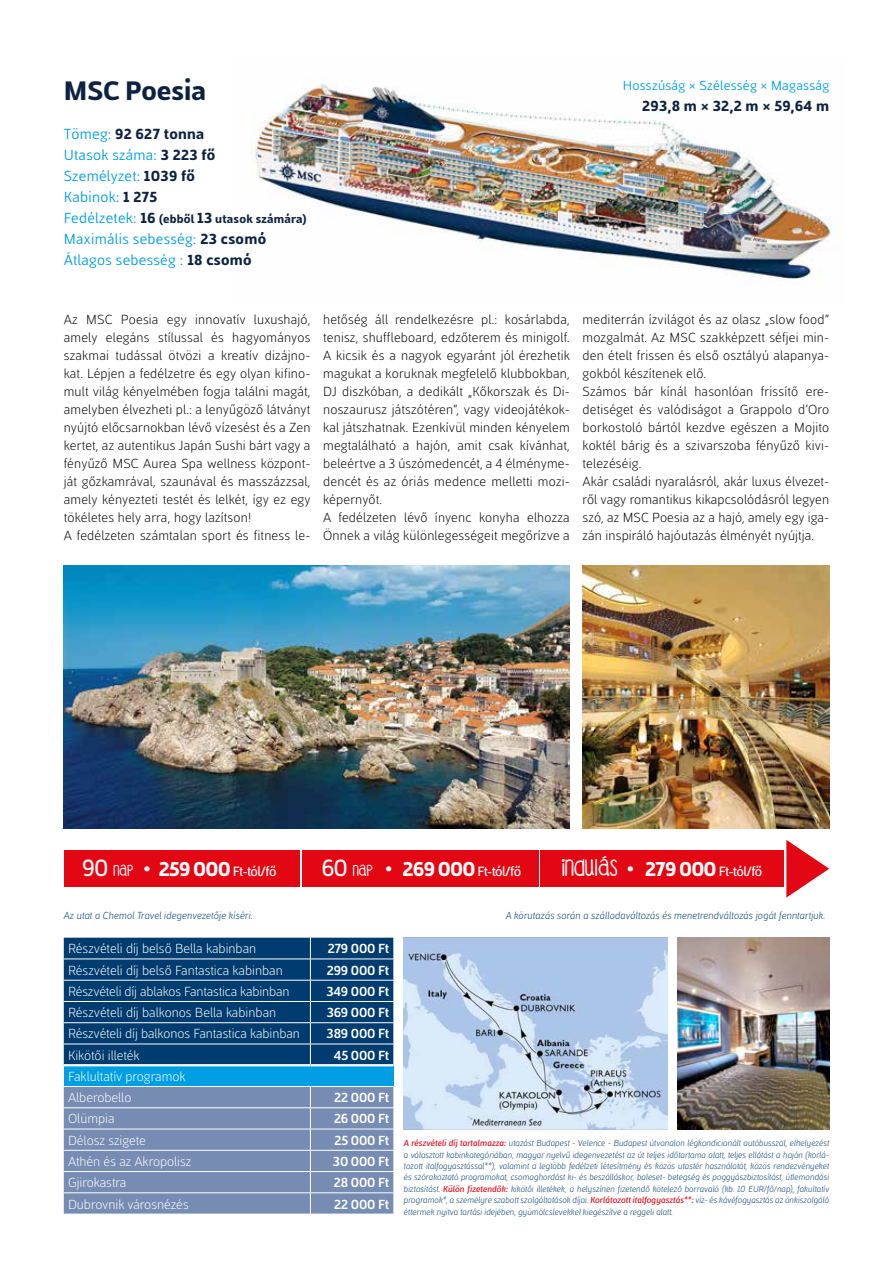
<style>
.page{position:relative;width:893px;height:1263px;background:#fff}
.page>*{position:absolute;margin:0;border:0;box-sizing:border-box;transform-origin:0 0}
.t1{font:900 27.3px "Mestre";color:#0d2240}
.t2{font:500 24px "Mestre";color:#fff}
.t3{font:15.45px "DJBCOFFEESHOPPEESPRESSO";letter-spacing:.02em;color:#fff}
.t4{font:15px/21px "Mestre";letter-spacing:.02em;color:#009fe3}
.t5{font:900 15px "Mestre";letter-spacing:.02em;color:#0d2240}
.t6{font:500 13.8px "Mestre";letter-spacing:-.045em;color:#fff}
.t7{font:300 13.5px/18px "Mestre";letter-spacing:.015em;color:#000}
.t8{font:300 13.5px/21.3px "Mestre";color:#fff}
.t9{font:700 13.5px "Mestre";letter-spacing:-.015em;color:#fff}
.t10{font:13.5px "Mestre";letter-spacing:.02em;color:#009fe3}
.t11{font:900 12px "Mestre";letter-spacing:.02em;color:#0d2240}
.t12{font:900 12px "Mestre";color:#fff}
.t13{font:italic 300 10.5px "Mestre";letter-spacing:.01em;color:#003c70}
.t14{font:10.35px "DJBCOFFEESHOPPEESPRESSO";color:#fff}
.t15{font:italic 300 9px/11.4px "Mestre";letter-spacing:.005em;color:#003c70;text-align:justify}
.s1{font-weight:900;color:#0d2240}
.s2{font-weight:400;font-size:15px;color:#009fe3}
.s3{font-size:15px}
.s4{font-family:"DJBCOFFEESHOPPEESPRESSO";font-weight:400;font-size:10.35px}
.s5{font-weight:900;font-size:20.55px}
.s6{font-weight:500;color:#e30613}
</style>
<div class="page">
<div style="left:64px;top:1065px;width:329px;height:21px;background:#009fe3"></div>
<svg style="left:64px;top:938px;width:329px;height:126px;background:#0a4476"></svg>
<svg style="left:64px;top:1087px;width:329px;height:127px;background:#7d91b6"></svg>
<hr style="left:64px;top:1064px;width:246px;height:2px;background:#fff">
<hr style="left:310px;top:1064px;width:83px;height:2px;background:#fff">
<svg style="left:786px;top:840px;width:43px;height:57px"></svg>
<div style="left:64px;top:850px;width:235px;height:37px;background:#e30613"></div>
<div style="left:302px;top:850px;width:236px;height:37px;background:#e30613"></div>
<div style="left:541px;top:850px;width:243px;height:37px;background:#e30613"></div>
<img style="left:404px;top:938px;width:264px;height:192px">
<img style="left:677px;top:938px;width:153px;height:192px">
<img style="left:64px;top:566px;width:506px;height:262px">
<img style="left:583px;top:566px;width:246px;height:262px">
<img style="left:250px;top:81px;width:589px;height:200px">
<h1 class="t1" style="left:64px;top:69px;width:144px">MSC Poesia</h1>
<p class="t4" style="left:64px;top:122px;width:153px">Tömeg: <span class="s1">92 627 tonna<br></span>Utasok száma: <span class="s1">3 223 fő<br></span>Személyzet: <span class="s1">1039 fő<br></span>Kabinok: <span class="s1">1 275</span></p>
<p class="t11" style="left:64px;top:209px;width:244px"><span class="s2">Fedélzetek:</span> <span class="s3">16</span> (ebből <span class="s3">13</span> utasok számára)</p>
<p class="t4" style="left:64px;top:227px;width:204px">Maximális sebesség: <span class="s1">23 csomó<br></span>Átlagos sebesség : <span class="s1">18 csomó</span></p>
<p class="t10" style="left:623px;top:75px;width:208px">Hosszúság × Szélesség × Magasság</p>
<p class="t5" style="left:642px;top:93px;width:189px">293,8 m × 32,2 m × 59,64 m</p>
<p class="t7" style="left:64px;top:309px;width:248px">Az MSC Poesia egy innovatív luxushajó, amely elegáns stílussal és hagyományos szakmai tudással ötvözi a kreatív dizájno&shy;kat. Lépjen a fedélzetre és egy olyan kifino&shy;mult világ kényelmében fogja találni magát, amelyben élvezheti pl.: a lenyűgöző látványt nyújtó előcsarnokban lévő vízesést és a Zen kertet, az autentikus Japán Sushi bárt vagy a fényűző MSC Aurea Spa wellness központ&shy;ját gőzkamrával, szaunával és masszázzsal, amely kényezteti testét és lelkét, így ez egy tökéletes hely arra, hogy lazítson!<br>A fedélzeten számtalan sport és fitness le-</p>
<p class="t7" style="left:323px;top:309px;width:248px">hetőség áll rendelkezésre pl.: kosárlabda, tenisz, shuffleboard, edzőterem és minigolf.<br>A kicsik és a nagyok egyaránt jól érezhetik magukat a koruknak megfelelő klubbokban, DJ diszkóban, a dedikált „Kőkorszak és Di&shy;noszaurusz játszótéren”, vagy videojátékok&shy;kal játszhatnak. Ezenkívül minden kényelem megtalálható a hajón, amit csak kívánhat, beleértve a 3 úszómedencét, a 4 élményme&shy;dencét és az óriás medence melletti mozi&shy;képernyőt.<br>A fedélzeten lévő ínyenc konyha elhozza Önnek a világ különlegességeit megőrízve a</p>
<p class="t7" style="left:583px;top:309px;width:248px">mediterrán ízvilágot és az olasz „slow food” mozgalmát. Az MSC szakképzett séfjei min&shy;den ételt frissen és első osztályú alapanya&shy;gokból készítenek elő.<br>Számos bár kínál hasonlóan frissítő ere&shy;detiséget és valódiságot a Grappolo d’Oro borkostoló bártól kezdve egészen a Mojito koktél bárig és a szivarszoba fényűző kivi&shy;telezéséig.<br>Akár családi nyaralásról, akár luxus élvezet&shy;ről vagy romantikus kikapcsolódásról legyen szó, az MSC Poesia az a hajó, amely egy iga&shy;zán inspiráló hajóutazás élményét nyújtja.</p>
<h2 class="t2" style="left:82px;top:849px;width:28px">90</h2>
<p class="t6" style="left:114px;top:860px;width:164px"><span class="s4">NAP</span> <span class="s5">259 000</span> Ft-tól/fő</p>
<h2 class="t2" style="left:321px;top:849px;width:28px">60</h2>
<p class="t14" style="left:353px;top:866px;width:21px">NAP</p>
<p class="t6" style="left:403px;top:860px;width:120px"><span class="s5">269 000</span> Ft-tól/fő</p>
<p class="t3" style="left:562px;top:861px;width:57px">INDULÁS</p>
<p class="t6" style="left:645px;top:860px;width:119px"><span class="s5">279 000</span> Ft-tól/fő</p>
<p class="t12" style="left:144px;top:859px;width:7px">•</p>
<p class="t12" style="left:386px;top:859px;width:7px">•</p>
<p class="t12" style="left:627px;top:859px;width:7px">•</p>
<p class="t13" style="left:64px;top:908px;width:191px">Az utat a Chemol Travel idegenvezetője kíséri.</p>
<p class="t13" style="left:506px;top:908px;width:321px">A körutazás során a szállodaváltozás és menetrendváltozás jogát fenntartjuk.</p>
<p class="t8" style="left:68px;top:937px;width:190px">Részvételi díj belső Bella kabinban</p>
<p class="t9" style="left:328px;top:938px;width:63px">279 000 Ft</p>
<p class="t8" style="left:68px;top:958px;width:216px">Részvételi díj belső Fantastica kabinban</p>
<p class="t9" style="left:327px;top:959px;width:64px">299 000 Ft</p>
<p class="t8" style="left:68px;top:980px;width:223px">Részvételi díj ablakos Fantastica kabinban</p>
<p class="t9" style="left:326px;top:981px;width:64px">349 000 Ft</p>
<p class="t8" style="left:68px;top:1001px;width:210px">Részvételi díj balkonos Bella kabinban</p>
<p class="t9" style="left:327px;top:1002px;width:64px">369 000 Ft</p>
<p class="t8" style="left:68px;top:1022px;width:233px">Részvételi díj balkonos Fantastica kabinban</p>
<p class="t9" style="left:327px;top:1023px;width:64px">389 000 Ft</p>
<p class="t8" style="left:68px;top:1043px;width:73px">Kikötői illeték</p>
<p class="t9" style="left:334px;top:1044px;width:57px">45 000 Ft</p>
<p class="t8" style="left:68px;top:1065px;width:119px">Faklultatív programok<br>Alberobello</p>
<p class="t9" style="left:334px;top:1087px;width:56px">22 000 Ft</p>
<p class="t8" style="left:68px;top:1107px;width:48px">Olümpia</p>
<p class="t9" style="left:334px;top:1108px;width:57px">26 000 Ft</p>
<p class="t8" style="left:68px;top:1128px;width:79px">Délosz szigete</p>
<p class="t9" style="left:334px;top:1129px;width:56px">25 000 Ft</p>
<p class="t8" style="left:68px;top:1150px;width:125px">Athén és az Akropolisz</p>
<p class="t9" style="left:333px;top:1151px;width:58px">30 000 Ft</p>
<p class="t8" style="left:68px;top:1171px;width:60px">Gjirokastra</p>
<p class="t9" style="left:334px;top:1172px;width:57px">28 000 Ft</p>
<p class="t8" style="left:68px;top:1192px;width:122px">Dubrovnik városnézés</p>
<p class="t9" style="left:334px;top:1193px;width:56px">22 000 Ft</p>
<p class="t15" style="left:404px;top:1137px;width:427px"><span class="s6">A részvételi díj tartalmazza:</span> utazást Budapest - Velence - Budapest útvonalon légkondicionált autóbusszal, elhelyezést a választott kabinkategóriában, magyar nyelvű idegenvezetést az út teljes időtartama alatt, teljes ellátást a hajón (korlá&shy;tozott italfogyasztással**), valamint a legtöbb fedélzeti létesítmény és közös utastér használatát, közös rendezvényeket és szórakoztató programokat, csomaghordást ki- és beszálláskor, baleset- betegség és poggyászbiztosítást, útlemondási biztosítást. <span class="s6">Külön fizetendők:</span> kikötői illetékek, a helyszínen fizetendő kötelező borravaló (kb. 10 EUR/fő/nap), fakultatív programok*, a személyre szabott szolgáltatások díjai. <span class="s6">Korlátozott italfogyasztás**:</span> víz- és kávéfogyasztás az önkiszolgáló éttermek nyitva tartási idejében, gyümölcslevekkel kiegészítve a reggeli alatt.</p>
</div>
